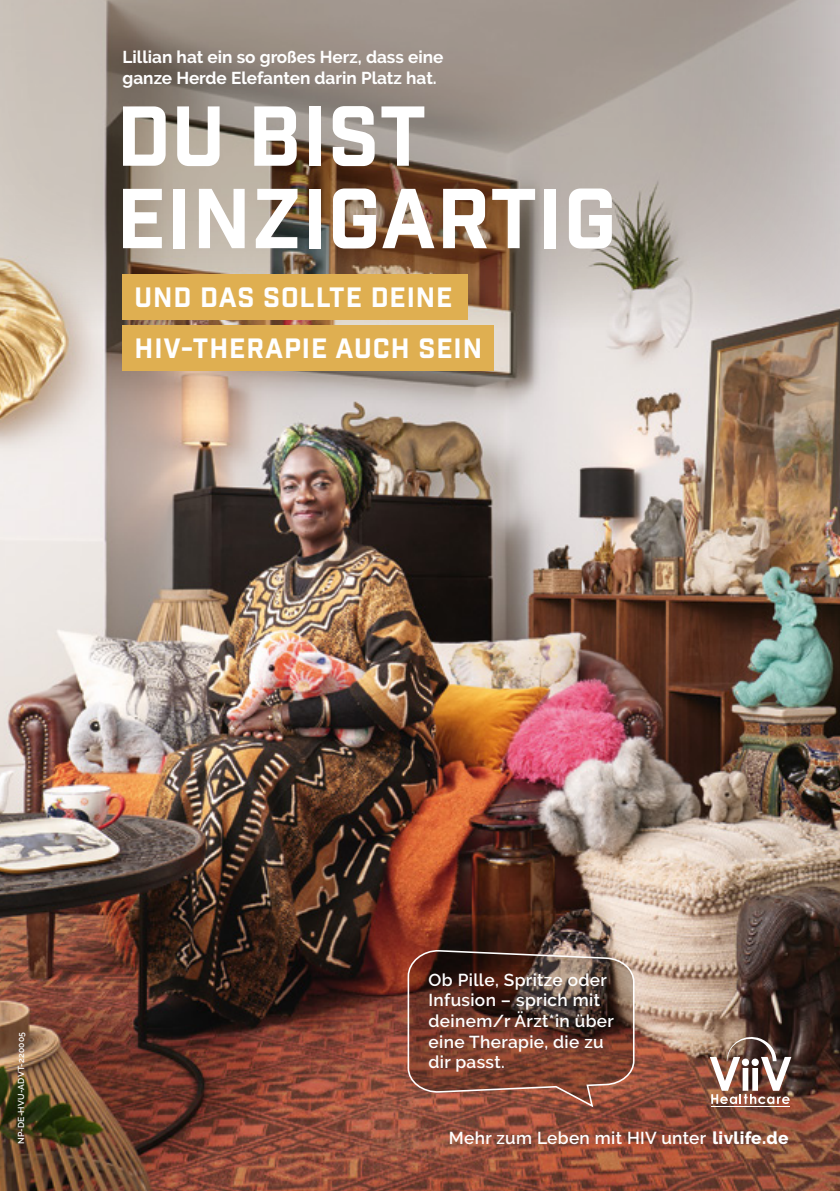
<style>
.page{position:relative;width:840px;height:1191px;background:#fff}
.page>*{position:absolute;margin:0;border:0;box-sizing:border-box;transform-origin:0 0}
.t1{font:82.4px/82.4px "Industry Inc Base";letter-spacing:.01em;color:#fff}
.t2{font:27.2px/51.2px "Industry Inc Base";letter-spacing:.035em;color:#fff}
.t3{font:600 17.2px/20.8px "Raleway";letter-spacing:.02em;color:#fff}
.t4{font:700 17.2px/20.6px "Raleway";color:#fff}
.t5{font:600 8.6px "Raleway";letter-spacing:.02em;color:#fff}
.s1{font-weight:800}
</style>
<div class="page">
<img style="left:0;top:330px;width:839px;height:861px">
<svg style="left:0;top:0;width:839px;height:330px;background:#a69a8f"></svg>
<img style="left:406px;top:948px;width:229px;height:160px">
<hr style="left:710px;top:1106px;width:79px;height:1px;background:#fff">
<img style="left:709px;top:1033px;width:81px;height:71px">
<div style="left:122px;top:274px;width:346px;height:46px;background:#dfaf51"></div>
<div style="left:122px;top:325px;width:371px;height:46px;background:#dfaf51"></div>
<p class="t4" style="left:122px;top:47px;width:322px">Lillian hat ein so großes Herz, dass eine ganze Herde Elefanten darin Platz hat.</p>
<h1 class="t1" style="left:116px;top:99px;width:501px">DU BIST<br>EINZIGARTIG</h1>
<h2 class="t2" style="left:134px;top:273px;width:349px">UND DAS SOLLTE DEINE<br>HIV-THERAPIE AUCH SEIN</h2>
<p class="t5" style="left:16px;top:1143px;width:113px;rotate:-90deg">NP-DE-HVU-ADVT-220005</p>
<p class="t3" style="left:428px;top:969px;width:187px">Ob Pille, Spritze oder<br>Infusion – sprich mit deinem/r Ärzt*in über eine Therapie, die zu dir passt.</p>
<p class="t3" style="left:448px;top:1127px;width:341px">Mehr zum Leben mit HIV unter <span class="s1">livlife.de</span></p>
</div>
